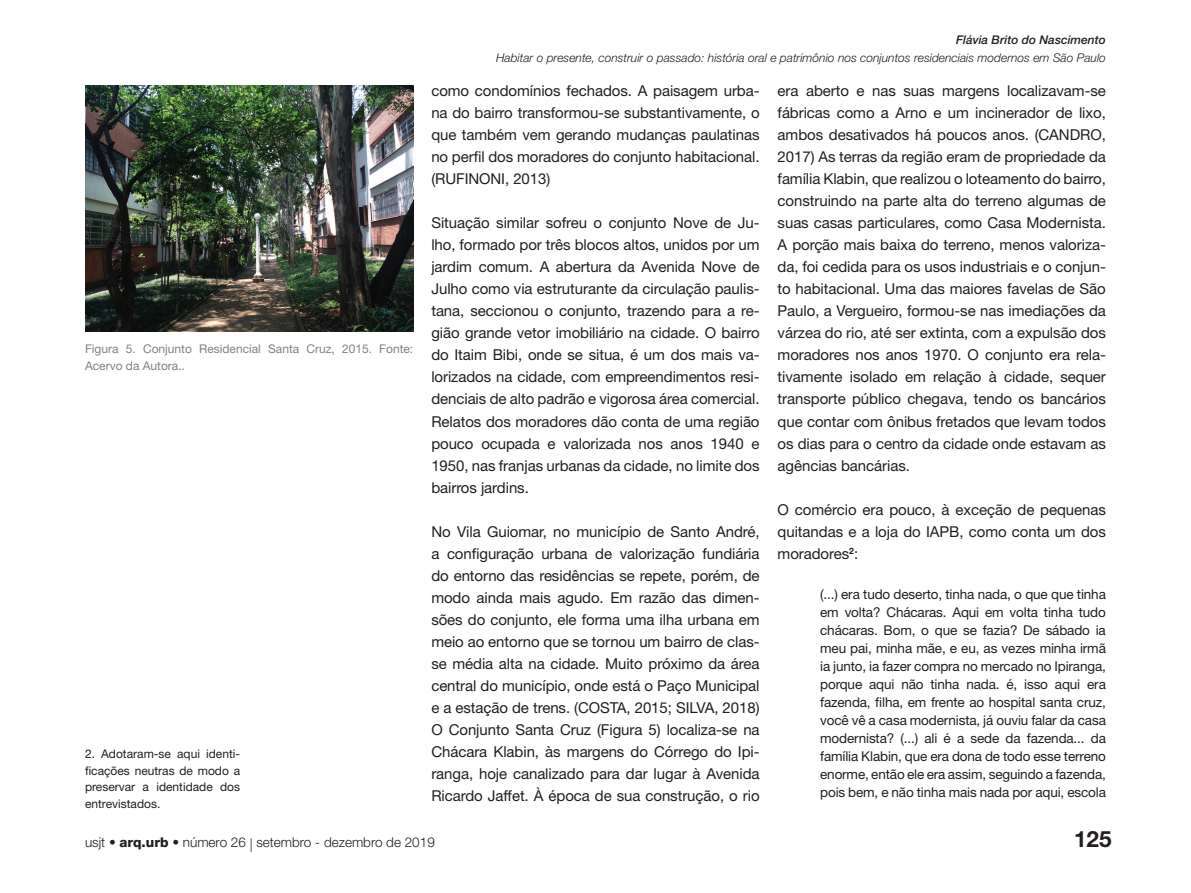
<style>
.page{position:relative;width:1191px;height:893px;background:#fff}
.page>*{position:absolute;margin:0;border:0;box-sizing:border-box;transform-origin:0 0}
.t1{font:700 22.5px "Helvetica Neue LT Std";color:#231f20}
.t2{font:15px/22px "Helvetica Neue LT Std";letter-spacing:-.005em;color:#231f20;text-align:justify}
.t3{font:13.5px/18px "Helvetica Neue LT Std";letter-spacing:-.01em;color:#231f20;text-align:justify}
.t4{font:300 13.5px "Helvetica Neue LT Std";color:#231f20}
.t5{font:italic 300 12px "Helvetica Neue LT Std";color:#231f20}
.t6{font:12px/16.5px "Helvetica Neue LT Std";color:#231f20;text-align:justify}
.t7{font:12px/16.5px "Helvetica Neue LT Std";color:#808285}
.t8{font:italic 500 12px "Helvetica Neue LT Std";color:#231f20}
.s1{font-weight:800}
</style>
<div class="page">
<img style="left:85px;top:85px;width:328px;height:246px">
<p class="t7" style="left:85px;top:340px;width:330px">Figura 5. Conjunto Residencial Santa Cruz, 2015. Fonte:<br>Acervo da Autora..</p>
<p class="t6" style="left:85px;top:746px;width:157px">2. Adotaram-se aqui identi&shy;ficações neutras de modo a preservar a identidade dos entrevistados.</p>
<p class="t8" style="left:956px;top:33px;width:151px">Flávia Brito do Nascimento</p>
<p class="t5" style="left:496px;top:51px;width:611px">Habitar o presente, construir o passado: história oral e patrimônio nos conjuntos residenciais modernos em São Paulo</p>
<p class="t2" style="left:431px;top:79px;width:330px">como condomínios fechados. A paisagem urba&shy;na do bairro transformou-se substantivamente, o que também vem gerando mudanças paulatinas no perfil dos moradores do conjunto habitacional. (RUFINONI, 2013)</p>
<p class="t2" style="left:431px;top:211px;width:330px">Situação similar sofreu o conjunto Nove de Ju&shy;lho, formado por três blocos altos, unidos por um jardim comum. A abertura da Avenida Nove de Julho como via estruturante da circulação paulis&shy;tana, seccionou o conjunto, trazendo para a re&shy;gião grande vetor imobiliário na cidade. O bairro do Itaim Bibi, onde se situa, é um dos mais va&shy;lorizados na cidade, com empreendimentos resi&shy;denciais de alto padrão e vigorosa área comercial.<br>Relatos dos moradores dão conta de uma região pouco ocupada e valorizada nos anos 1940 e 1950, nas franjas urbanas da cidade, no limite dos bairros jardins.</p>
<p class="t2" style="left:431px;top:520px;width:330px">No Vila Guiomar, no município de Santo André, a configuração urbana de valorização fundiária do entorno das residências se repete, porém, de modo ainda mais agudo. Em razão das dimen&shy;sões do conjunto, ele forma uma ilha urbana em meio ao entorno que se tornou um bairro de clas&shy;se média alta na cidade. Muito próximo da área central do município, onde está o Paço Municipal e a estação de trens. (COSTA, 2015; SILVA, 2018)<br>O Conjunto Santa Cruz (Figura 5) localiza-se na Chácara Klabin, às margens do Córrego do Ipi&shy;ranga, hoje canalizado para dar lugar à Avenida Ricardo Jaffet. À época de sua construção, o rio</p>
<p class="t2" style="left:777px;top:79px;width:330px">era aberto e nas suas margens localizavam-se fábricas como a Arno e um incinerador de lixo, ambos desativados há poucos anos. (CANDRO, 2017) As terras da região eram de propriedade da família Klabin, que realizou o loteamento do bairro, construindo na parte alta do terreno algumas de suas casas particulares, como Casa Modernista.<br>A porção mais baixa do terreno, menos valoriza&shy;da, foi cedida para os usos industriais e o conjun&shy;to habitacional. Uma das maiores favelas de São Paulo, a Vergueiro, formou-se nas imediações da várzea do rio, até ser extinta, com a expulsão dos moradores nos anos 1970. O conjunto era rela&shy;tivamente isolado em relação à cidade, sequer transporte público chegava, tendo os bancários que contar com ônibus fretados que levam todos os dias para o centro da cidade onde estavam as agências bancárias.</p>
<p class="t2" style="left:777px;top:498px;width:330px">O comércio era pouco, à exceção de pequenas quitandas e a loja do IAPB, como conta um dos moradores<sup>2</sup>:</p>
<p class="t3" style="left:820px;top:585px;width:287px">(...) era tudo deserto, tinha nada, o que que tinha em volta? Chácaras. Aqui em volta tinha tudo chácaras. Bom, o que se fazia? De sábado ia meu pai, minha mãe, e eu, as vezes minha irmã ia junto, ia fazer compra no mercado no Ipiranga, porque aqui não tinha nada. é, isso aqui era fazenda, filha, em frente ao hospital santa cruz, você vê a casa modernista, já ouviu falar da casa modernista? (...) ali é a sede da fazenda... da família Klabin, que era dona de todo esse terreno enorme, então ele era assim, seguindo a fazenda, pois bem, e não tinha mais nada por aqui, escola</p>
<p class="t4" style="left:85px;top:834px;width:351px">usjt • <span class="s1">arq.urb</span> • número 26 | setembro - dezembro de 2019</p>
<h1 class="t1" style="left:1074px;top:825px;width:39px">125</h1>
</div>
